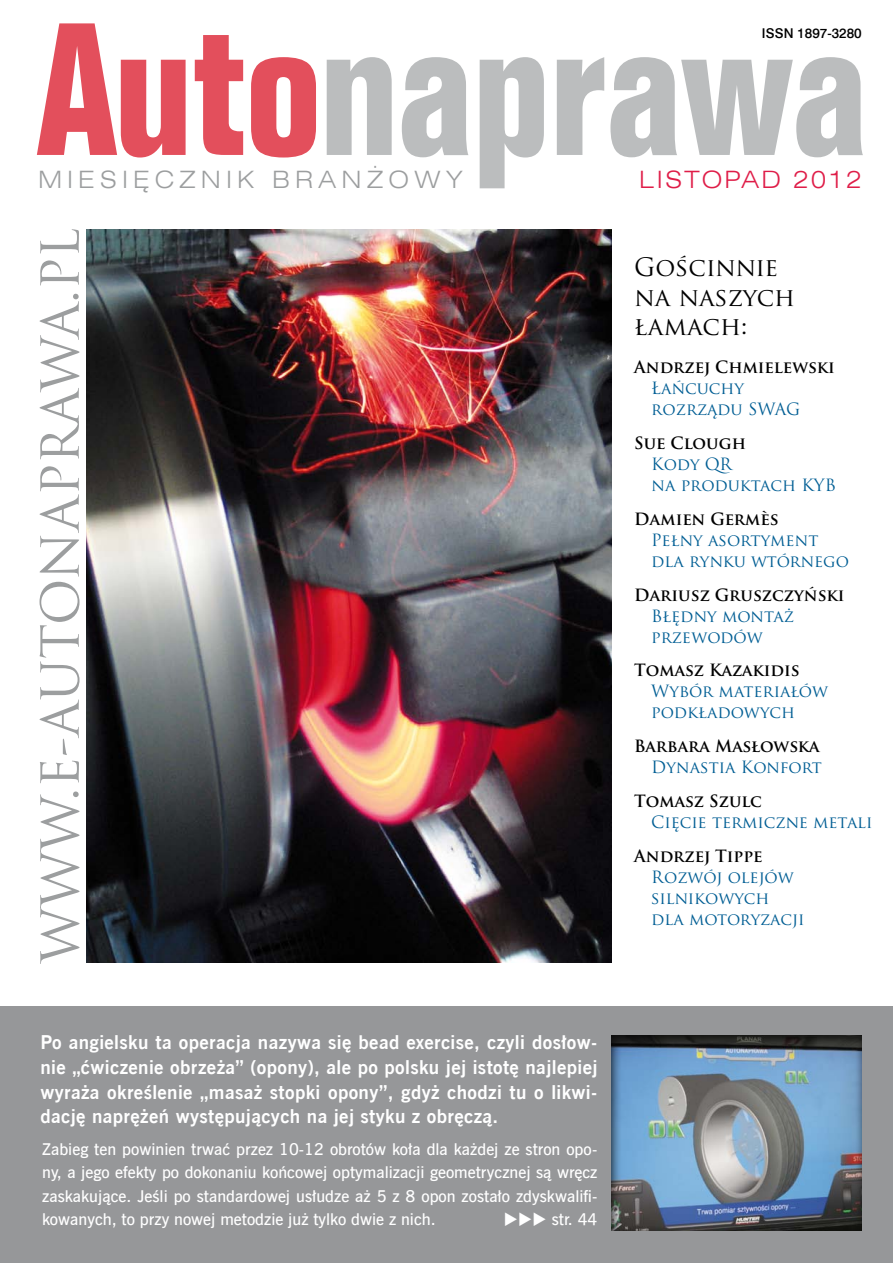
<style>
.page{position:relative;width:893px;height:1263px;background:#fff}
.page>*{position:absolute;margin:0;border:0;box-sizing:border-box;transform-origin:0 0}
.t1{font:184.5px "Folio Bd Cn EU";letter-spacing:-.02em;color:#bbbdbe}
.t2{font:51px "Trajan Pro";letter-spacing:-.015em;color:#9c9e9f}
.t3{font:24.75px/29.7px "Trajan Pro";color:#000}
.t4{font:24px "Swis 721 Lt Ex EU";letter-spacing:.21em;color:#9c9e9f}
.t5{font:24px "Swis 721 Lt Ex EU";letter-spacing:.09em;color:#df1d48}
.t6{font:700 18.9px/24.6px "News Goth EU";letter-spacing:.02em;color:#fff;text-align:justify}
.t7{font:16.5px/21px "Trajan Pro";color:#005e94}
.t8{font:700 16.5px "Trajan Pro";color:#000}
.t9{font:16.35px/23.2px "News Goth Dm EU";color:#fff;text-align:justify}
.t10{font:13.5px "Swis 721 Md EU";color:#000}
.s1{color:#e34f5c}
</style>
<div class="page">
<div style="left:0;top:1006px;width:893px;height:257px;background:#969799"></div>
<img style="left:86px;top:230px;width:525px;height:732px">
<div style="left:608px;top:1033px;width:254px;height:198px;background:#000;opacity:.75"></div>
<h1 class="t1" style="left:37px;top:-27px;width:834px"><span class="s1">Auto</span>naprawa</h1>
<p class="t10" style="left:762px;top:25px;width:101px">ISSN 1897-3280</p>
<h3 class="t4" style="left:38px;top:165px;width:427px">MIESIĘCZNIK BRANŻOWY</h3>
<h3 class="t5" style="left:639px;top:165px;width:224px">LISTOPAD 2012</h3>
<h2 class="t2" style="left:28px;top:963px;width:737px;rotate:-90deg">WWW.E-AUTONAPRAWA.PL</h2>
<p class="t6" style="left:40px;top:1031px;width:559px">Po angielsku ta operacja nazywa się bead exercise, czyli dosłow&shy;nie „ćwiczenie obrzeża” (opony), ale po polsku jej istotę najlepiej wyraża określenie „masaż stopki opony”, gdyż chodzi tu o likwi&shy;dację naprężeń występujących na jej styku z obręczą.</p>
<p class="t9" style="left:42px;top:1138px;width:557px">Zabieg ten powinien trwać przez 10-12 obrotów koła dla każdej ze stron opo&shy;ny, a jego efekty po dokonaniu końcowej optymalizacji geometrycznej są wręcz zaskakujące. Jeśli po standardowej usłudze aż 5 z 8 opon zostało zdyskwalifi&shy;kowanych, to przy nowej metodzie już tylko dwie z nich.</p>
<p class="t9" style="left:504px;top:1208px;width:95px">◆◆◆ str. 44</p>
<h3 class="t3" style="left:634px;top:252px;width:162px">Gościnnie na naszych łamach:</h3>
<p class="t8" style="left:634px;top:357px;width:202px">Andrzej Chmielewski</p>
<p class="t7" style="left:651px;top:378px;width:151px">Łańcuchy rozrządu SWAG</p>
<p class="t8" style="left:634px;top:433px;width:113px">Sue Clough</p>
<p class="t7" style="left:651px;top:453px;width:186px">Kody QR<br>na produktach KYB</p>
<p class="t8" style="left:634px;top:508px;width:146px">Damien GermÈs</p>
<p class="t7" style="left:651px;top:529px;width:199px">Pełny asortyment dla rynku wtórnego</p>
<p class="t8" style="left:634px;top:584px;width:212px">Dariusz Gruszczyński</p>
<p class="t7" style="left:651px;top:605px;width:144px">Błędny montaż przewodów</p>
<p class="t8" style="left:634px;top:660px;width:167px">Tomasz Kazakidis</p>
<p class="t7" style="left:651px;top:681px;width:178px">Wybór materiałów podkładowych</p>
<p class="t8" style="left:634px;top:736px;width:187px">Barbara Masłowska</p>
<p class="t7" style="left:651px;top:756px;width:172px">Dynastia Konfort</p>
<p class="t8" style="left:634px;top:791px;width:129px">Tomasz Szulc</p>
<p class="t7" style="left:651px;top:811px;width:223px">Cięcie termiczne metali</p>
<p class="t8" style="left:634px;top:845px;width:130px">Andrzej Tippe</p>
<p class="t7" style="left:651px;top:866px;width:155px">Rozwój olejów silnikowych dla motoryzacji</p>
</div>
